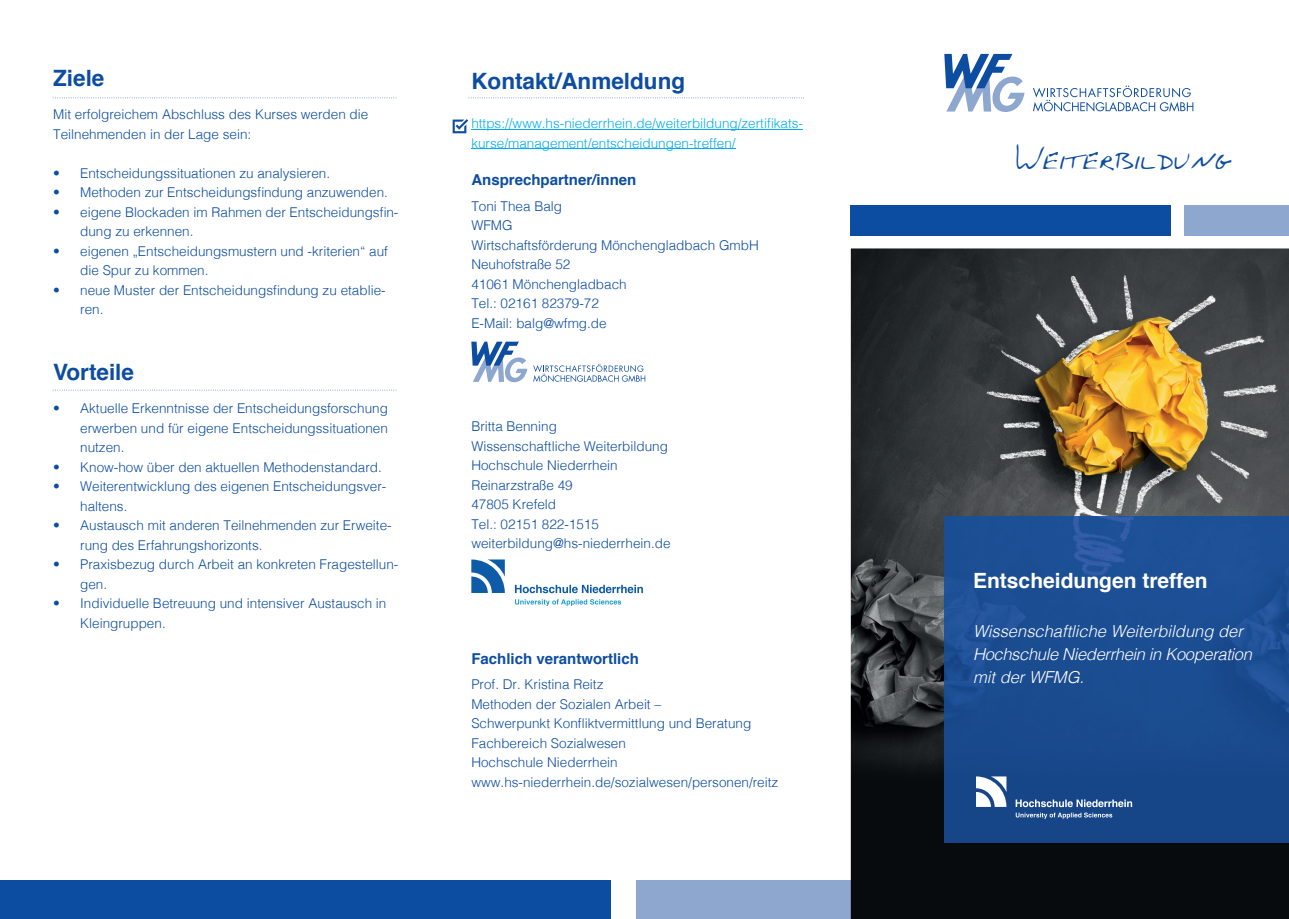
<style>
.page{position:relative;width:1289px;height:919px;background:#fff}
.page>*{position:absolute;margin:0;border:0;box-sizing:border-box;transform-origin:0 0}
.t1{font:41.7px "Walkers Hand";color:#0d4da1}
.t2{font:700 22.5px "Helvetica";color:#0d4da1}
.t3{font:700 21px "Helvetica";color:#fff}
.t4{font:italic 300 16.5px/22.5px "Helvetica";color:#fff}
.t5{font:700 15px "Helvetica";color:#0d4da1}
.t6{font:300 13.5px/19.5px "Helvetica";color:#0d4da1}
.t7{font:300 13.5px/19.5px "Helvetica";color:#00aeef}
</style>
<div class="page">
<hr style="left:471px;top:129px;width:332px;height:1px;background:#00aeef">
<hr style="left:471px;top:148px;width:264px;height:1px;background:#00aeef">
<div style="left:850px;top:205px;width:321px;height:31px;background:#0d4da1"></div>
<div style="left:1184px;top:205px;width:104px;height:31px;background:#8da7cf"></div>
<div style="left:0;top:880px;width:610px;height:38px;background:#0d4da1"></div>
<div style="left:636px;top:880px;width:214px;height:38px;background:#8da7cf"></div>
<img style="left:850px;top:248px;width:438px;height:670px">
<svg style="left:944px;top:54px;width:80px;height:58px"></svg>
<svg style="left:1033px;top:86px;width:160px;height:26px"></svg>
<svg style="left:471px;top:341px;width:56px;height:41px"></svg>
<svg style="left:533px;top:364px;width:112px;height:18px"></svg>
<div style="left:944px;top:516px;width:344px;height:326px;background:#1a4c90"></div>
<svg style="left:452px;top:119px;width:16px;height:14px"></svg>
<svg style="left:53px;top:97px;width:343px;height:1px"></svg>
<svg style="left:468px;top:97px;width:336px;height:1px"></svg>
<svg style="left:53px;top:389px;width:343px;height:1px"></svg>
<svg style="left:471px;top:559px;width:34px;height:34px"></svg>
<svg style="left:515px;top:584px;width:128px;height:9px"></svg>
<svg style="left:515px;top:599px;width:106px;height:7px"></svg>
<svg style="left:976px;top:776px;width:30px;height:30px"></svg>
<svg style="left:1015px;top:799px;width:117px;height:19px;background:#5275a6"></svg>
<h2 class="t2" style="left:53px;top:60px;width:53px">Ziele</h2>
<p class="t6" style="left:53px;top:103px;width:317px">Mit erfolgreichem Abschluss des Kurses werden die<br>Teilnehmenden in der Lage sein:</p>
<p class="t6" style="left:53px;top:162px;width:278px">• Entscheidungssituationen zu analysieren.</p>
<p class="t6" style="left:53px;top:181px;width:336px">• Methoden zur Entscheidungsfindung anzuwenden.</p>
<p class="t6" style="left:80px;top:201px;width:320px;text-indent:-27px">• eigene Blockaden im Rahmen der Entscheidungsfin&shy;dung zu erkennen.</p>
<p class="t6" style="left:80px;top:240px;width:309px;text-indent:-27px">• eigenen „Entscheidungsmustern und -kriterien“ auf die Spur zu kommen.</p>
<p class="t6" style="left:80px;top:279px;width:307px;text-indent:-27px">• neue Muster der Entscheidungsfindung zu etablie&shy;ren.</p>
<h2 class="t2" style="left:53px;top:354px;width:82px">Vorteile</h2>
<p class="t6" style="left:80px;top:397px;width:309px;text-align:justify;text-indent:-27px">• Aktuelle Erkenntnisse der Entscheidungsforschung erwerben und für eigene Entscheidungssituationen nutzen.</p>
<p class="t6" style="left:53px;top:456px;width:330px">• Know-how über den aktuellen Methodenstandard.</p>
<p class="t6" style="left:80px;top:475px;width:308px;text-indent:-27px">• Weiterentwicklung des eigenen Entscheidungsver&shy;haltens.</p>
<p class="t6" style="left:80px;top:514px;width:313px;text-indent:-27px">• Austausch mit anderen Teilnehmenden zur Erweite&shy;rung des Erfahrungshorizonts.</p>
<p class="t6" style="left:80px;top:553px;width:320px;text-indent:-27px">• Praxisbezug durch Arbeit an konkreten Fragestellun&shy;gen.</p>
<p class="t6" style="left:80px;top:592px;width:308px;text-indent:-27px">• Individuelle Betreuung und intensiver Austausch in<br>Kleingruppen.</p>
<h2 class="t2" style="left:471px;top:63px;width:215px">Kontakt/Anmeldung</h2>
<p class="t7" style="left:471px;top:113px;width:333px">https://www.hs-niederrhein.de/weiterbildung/zertifikats&shy;kurse/management/entscheidungen-treffen/</p>
<p class="t5" style="left:471px;top:168px;width:167px">Ansprechpartner/innen</p>
<p class="t6" style="left:471px;top:195px;width:289px">Toni Thea Balg<br>WFMG<br>Wirtschaftsförderung Mönchengladbach GmbH<br>Neuhofstraße 52<br>41061 Mönchengladbach<br>Tel.: 02161 82379-72<br>E-Mail: balg@wfmg.de</p>
<p class="t6" style="left:471px;top:416px;width:201px">Britta Benning<br>Wissenschaftliche Weiterbildung<br>Hochschule Niederrhein<br>Reinarzstraße 49<br>47805 Krefeld<br>Tel.: 02151 822-1515 weiterbildung@hs-niederrhein.de</p>
<p class="t5" style="left:471px;top:646px;width:169px">Fachlich verantwortlich</p>
<p class="t6" style="left:471px;top:674px;width:308px">Prof. Dr. Kristina Reitz<br>Methoden der Sozialen Arbeit –<br>Schwerpunkt Konfliktvermittlung und Beratung Fachbereich Sozialwesen<br>Hochschule Niederrhein www.hs-niederrhein.de/sozialwesen/personen/reitz</p>
<h1 class="t1" style="left:1013px;top:128px;width:218px">Weiterbildung</h1>
<h3 class="t3" style="left:973px;top:563px;width:236px">Entscheidungen treffen</h3>
<p class="t4" style="left:973px;top:619px;width:280px">Wissenschaftliche Weiterbildung der<br>Hochschule Niederrhein in Kooperation mit der WFMG.</p>
</div>
